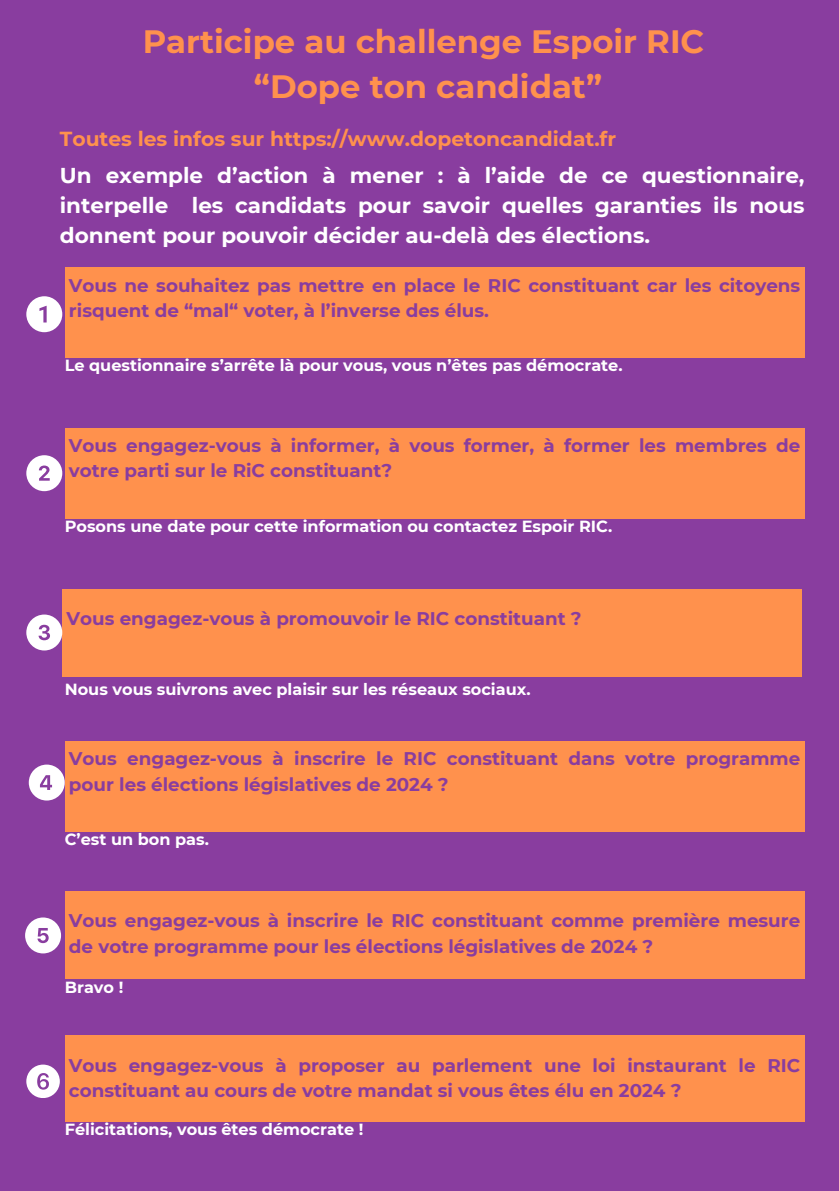
<style>
.page{position:relative;width:839px;height:1191px;background:#fff}
.page>*{position:absolute;margin:0;border:0;box-sizing:border-box;transform-origin:0 0}
.t1{font:700 32.2px/45px "Montserrat";color:#ff914d;text-align:center}
.t2{font:700 21.4px/30px "Montserrat";color:#fff;text-align:justify}
.t3{font:700 20.2px "Montserrat";color:#ff914d}
.t4{font:700 18.4px/25.6px "Montserrat";color:#893d9f}
.t5{font:700 16px "Montserrat";color:#fff}
</style>
<div class="page">
<div style="left:0;top:0;width:838px;height:1191px;background:#893d9f"></div>
<div style="left:65px;top:268px;width:739px;height:90px;background:#ff914d"></div>
<svg style="left:26px;top:296px;width:36px;height:36px"></svg>
<div style="left:65px;top:428px;width:739px;height:91px;background:#ff914d"></div>
<svg style="left:26px;top:455px;width:36px;height:36px"></svg>
<div style="left:62px;top:589px;width:740px;height:88px;background:#ff914d"></div>
<div style="left:65px;top:741px;width:739px;height:91px;background:#ff914d"></div>
<div style="left:65px;top:891px;width:739px;height:88px;background:#ff914d"></div>
<div style="left:65px;top:1036px;width:739px;height:86px;background:#ff914d"></div>
<svg style="left:26px;top:615px;width:36px;height:36px"></svg>
<svg style="left:29px;top:765px;width:36px;height:36px"></svg>
<svg style="left:25px;top:917px;width:36px;height:36px"></svg>
<svg style="left:26px;top:1065px;width:33px;height:33px"></svg>
<p class="t1" style="left:143px;top:19px;width:563px">Participe au challenge Espoir RIC “Dope ton candidat”</p>
<h3 class="t3" style="left:60px;top:126px;width:558px">Toutes les infos sur https://www.dopetoncandidat.fr</h3>
<p class="t2" style="left:60px;top:160px;width:746px">Un exemple d’action à mener : à l’aide de ce questionnaire, interpelle les candidats pour savoir quelles garanties ils nous donnent pour pouvoir décider au-delà des élections.</p>
<h1 class="t4" style="left:69px;top:272px;width:732px">Vous ne souhaitez pas mettre en place le RIC constituant car les citoyens risquent de “mal“ voter, à l’inverse des élus.</h1>
<p class="t5" style="left:65px;top:356px;width:559px">Le questionnaire s’arrête là pour vous, vous n’êtes pas démocrate.</p>
<h2 class="t4" style="left:69px;top:433px;width:732px">Vous engagez-vous à informer, à vous former, à former les membres de votre parti sur le RiC constituant?</h2>
<p class="t5" style="left:65px;top:516px;width:549px">Posons une date pour cette information ou contactez Espoir RIC.</p>
<h2 class="t4" style="left:66px;top:605px;width:516px">Vous engagez-vous à promouvoir le RIC constituant ?</h2>
<h3 class="t5" style="left:65px;top:679px;width:467px">Nous vous suivrons avec plaisir sur les réseaux sociaux.</h3>
<p class="t4" style="left:69px;top:746px;width:732px">Vous engagez-vous à inscrire le RIC constituant dans votre programme pour les élections législatives de 2024 ?</p>
<p class="t5" style="left:65px;top:829px;width:146px">C’est un bon pas.</p>
<h3 class="t4" style="left:69px;top:908px;width:732px">Vous engagez-vous à inscrire le RIC constituant comme première mesure de votre programme pour les élections législatives de 2024 ?</h3>
<p class="t5" style="left:65px;top:977px;width:60px">Bravo !</p>
<p class="t4" style="left:69px;top:1052px;width:732px">Vous engagez-vous à proposer au parlement une loi instaurant le RIC constituant au cours de votre mandat si vous êtes élu en 2024 ?</p>
<h3 class="t5" style="left:65px;top:1120px;width:300px">Félicitations, vous êtes démocrate !</h3>
</div>
